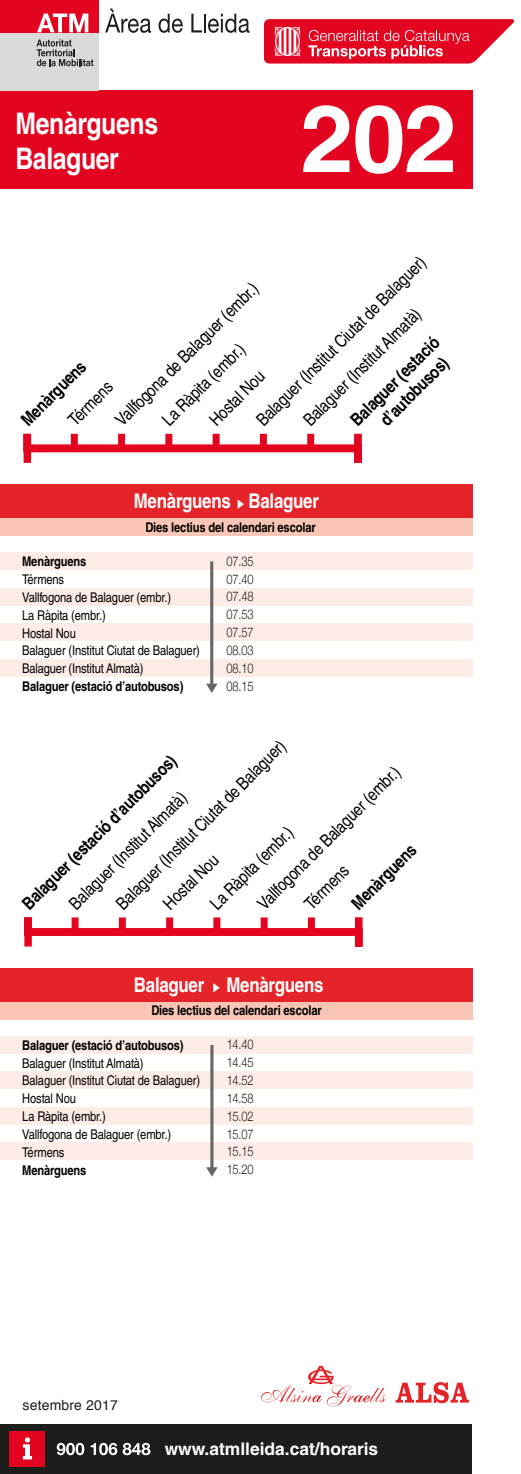
<style>
.page{position:relative;width:521px;height:1474px;background:#fff}
.page>*{position:absolute;margin:0;border:0;box-sizing:border-box;transform-origin:0 0}
.t1{font:700 93.98px "Helvetica LT Std";color:#fff}
.t2{font:700 29.75px/35px "Helvetica LT Std";letter-spacing:-.015em;color:#fff;scale:.84 1}
.t3{font:700 20.3px "Helvetica LT Std";letter-spacing:-.015em;color:#fff;scale:.84 1}
.t4{font:17.5px "Helvetica LT Std";color:#000;scale:.84 1}
.t5{font:700 17.5px/21px "Helvetica LT Std";color:#000;scale:.84 1}
.t6{font:700 17.32px "Helvetica LT Std";color:#fff}
.t7{font:14px "Helvetica";letter-spacing:.01em;color:#1d1d1b}
.t8{font:13.47px/17.8px "Helvetica LT Std";letter-spacing:-.015em;color:#000;scale:.84 1}
.t9{font:700 13.47px "Helvetica LT Std";letter-spacing:-.015em;color:#000;scale:.84 1}
.t10{font:300 13.3px/17.8px "Helvetica Neue";letter-spacing:-.015em;color:#1d1d1b;text-align:justify;scale:.83 1}
</style>
<div class="page">
<div style="left:0;top:90px;width:472px;height:99px;background:#e30520"></div>
<div style="left:0;top:659px;width:472px;height:17px;background:#fdece6"></div>
<div style="left:0;top:588px;width:472px;height:17px;background:#fdece6"></div>
<div style="left:0;top:623px;width:472px;height:18px;background:#fdece6"></div>
<div style="left:0;top:552px;width:472px;height:18px;background:#fdece6"></div>
<div style="left:0;top:484px;width:472px;height:34px;background:#e52429"></div>
<svg style="left:238px;top:499px;width:6px;height:10px"></svg>
<svg style="left:206px;top:561px;width:11px;height:132px"></svg>
<div style="left:0;top:518px;width:472px;height:18px;background:#f9c5b4"></div>
<svg style="left:23px;top:433px;width:339px;height:30px"></svg>
<div style="left:0;top:1142px;width:473px;height:17px;background:#fdece6"></div>
<div style="left:0;top:1071px;width:473px;height:18px;background:#fdece6"></div>
<div style="left:0;top:1107px;width:473px;height:17px;background:#fdece6"></div>
<div style="left:0;top:1036px;width:473px;height:17px;background:#fdece6"></div>
<div style="left:0;top:968px;width:473px;height:34px;background:#e52429"></div>
<svg style="left:213px;top:983px;width:7px;height:9px"></svg>
<svg style="left:206px;top:1045px;width:12px;height:131px"></svg>
<div style="left:0;top:1001px;width:473px;height:18px;background:#f9c5b4"></div>
<svg style="left:24px;top:917px;width:339px;height:30px"></svg>
<svg style="left:396px;top:1382px;width:73px;height:21px"></svg>
<svg style="left:261px;top:1365px;width:125px;height:41px"></svg>
<div style="left:0;top:2px;width:98px;height:88px;background:#dadada"></div>
<div style="left:0;top:0;width:99px;height:32px;background:#e30520"></div>
<svg style="left:37px;top:14px;width:51px;height:18px"></svg>
<svg style="left:37px;top:39px;width:56px;height:27px"></svg>
<svg style="left:105px;top:9px;width:46px;height:24px"></svg>
<svg style="left:159px;top:14px;width:24px;height:19px"></svg>
<svg style="left:191px;top:14px;width:59px;height:19px"></svg>
<svg style="left:264px;top:19px;width:250px;height:45px;background:#e83a50"></svg>
<div style="left:0;top:1424px;width:472px;height:49px;background:#1d1d1b"></div>
<svg style="left:57px;top:1442px;width:27px;height:13px"></svg>
<svg style="left:91px;top:1442px;width:26px;height:13px"></svg>
<svg style="left:123px;top:1442px;width:27px;height:13px"></svg>
<div style="left:10px;top:1431px;width:35px;height:35px;background:#e30520"></div>
<svg style="left:23px;top:1437px;width:9px;height:22px"></svg>
<h2 class="t2" style="left:15px;top:106px;width:171px">Menàrguens<br>Balaguer</h2>
<h1 class="t1" style="left:301px;top:82px;width:158px">202</h1>
<p class="t4" style="left:252px;top:415px;width:277px;rotate:-45deg">Balaguer (Institut Ciutat de Balaguer)</p>
<p class="t4" style="left:111px;top:415px;width:232px;rotate:-45deg">Vallfogona de Balaguer (embr.)</p>
<p class="t4" style="left:299px;top:415px;width:189px;rotate:-45deg">Balaguer (Institut Almatà)</p>
<p class="t5" style="left:361px;top:400px;width:117px;text-indent:-21px;rotate:-45deg">Balaguer (estació d’autobusos)</p>
<p class="t4" style="left:158px;top:415px;width:131px;rotate:-45deg">La Ràpita (embr.)</p>
<p class="t5" style="left:17px;top:415px;width:101px;rotate:-45deg">Menàrguens</p>
<p class="t4" style="left:205px;top:415px;width:85px;rotate:-45deg">Hostal Nou</p>
<p class="t4" style="left:64px;top:415px;width:67px;rotate:-45deg">Térmens</p>
<h3 class="t3" style="left:134px;top:489px;width:222px">Menàrguens Balaguer</h3>
<p class="t9" style="left:145px;top:518px;width:204px">Dies lectius del calendari escolar</p>
<p class="t9" style="left:22px;top:553px;width:78px">Menàrguens</p>
<p class="t8" style="left:22px;top:570px;width:213px">Térmens<br>Vallfogona de Balaguer (embr.)<br>La Ràpita (embr.)<br>Hostal Nou<br>Balaguer (Institut Ciutat de Balaguer)<br>Balaguer (Institut Almatà)</p>
<p class="t9" style="left:22px;top:678px;width:193px">Balaguer (estació d’autobusos)</p>
<p class="t10" style="left:226px;top:551px;width:34px">07.35<br>07.40<br>07.48<br>07.53<br>07.57<br>08.03<br>08.10<br>08.15</p>
<p class="t4" style="left:112px;top:899px;width:277px;rotate:-45deg">Balaguer (Institut Ciutat de Balaguer)</p>
<p class="t5" style="left:18px;top:898px;width:251px;rotate:-45deg">Balaguer (estació d’autobusos)</p>
<p class="t4" style="left:253px;top:899px;width:232px;rotate:-45deg">Vallfogona de Balaguer (embr.)</p>
<p class="t4" style="left:65px;top:899px;width:189px;rotate:-45deg">Balaguer (Institut Almatà)</p>
<p class="t4" style="left:206px;top:899px;width:131px;rotate:-45deg">La Ràpita (embr.)</p>
<p class="t5" style="left:347px;top:898px;width:101px;rotate:-45deg">Menàrguens</p>
<p class="t4" style="left:159px;top:899px;width:85px;rotate:-45deg">Hostal Nou</p>
<p class="t4" style="left:300px;top:899px;width:67px;rotate:-45deg">Térmens</p>
<h3 class="t3" style="left:134px;top:972px;width:227px">Balaguer Menàrguens</h3>
<p class="t9" style="left:151px;top:1002px;width:204px">Dies lectius del calendari escolar</p>
<p class="t9" style="left:22px;top:1036px;width:193px">Balaguer (estació d’autobusos)</p>
<p class="t8" style="left:22px;top:1053px;width:213px">Balaguer (Institut Almatà)<br>Balaguer (Institut Ciutat de Balaguer)<br>Hostal Nou<br>La Ràpita (embr.)<br>Vallfogona de Balaguer (embr.)<br>Térmens</p>
<p class="t9" style="left:22px;top:1161px;width:78px">Menàrguens</p>
<p class="t10" style="left:227px;top:1034px;width:34px">14.40<br>14.45<br>14.52<br>14.58<br>15.02<br>15.07<br>15.15<br>15.20</p>
<p class="t7" style="left:23px;top:1394px;width:97px">setembre 2017</p>
<p class="t6" style="left:165px;top:1438px;width:215px">www.atmlleida.cat/horaris</p>
</div>
